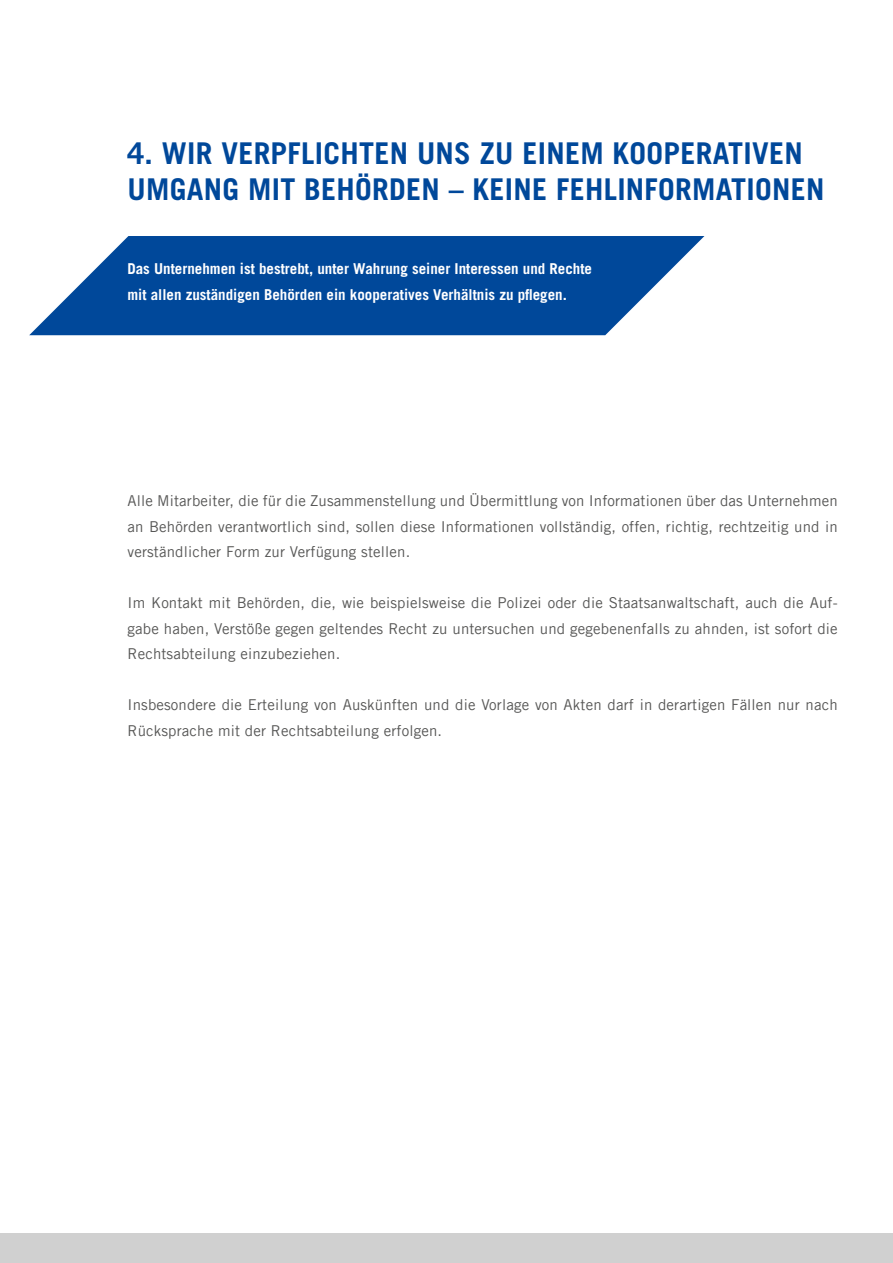
<style>
.page{position:relative;width:893px;height:1263px;background:#fff}
.page>*{position:absolute;margin:0;border:0;box-sizing:border-box;transform-origin:0 0}
.t1{font:700 30px/36px "Trade Gothic LT Pro";letter-spacing:.01em;color:#00489a}
.t2{font:15px/25.5px "Trade Gothic LT Pro";letter-spacing:.01em;color:#575756;text-align:justify}
.t3{font:700 15px/25.5px "Trade Gothic LT Pro";color:#fff}
</style>
<div class="page">
<svg style="left:29px;top:236px;width:675px;height:99px;fill:#00489a"></svg>
<div style="left:0;top:1233px;width:893px;height:30px;background:#d0d0d0"></div>
<h1 class="t1" style="left:128px;top:135px;width:698px">4. WIR VERPFLICHTEN UNS ZU EINEM KOOPERATIVEN<br>UMGANG MIT BEHÖRDEN – KEINE FEHLINFORMATIONEN</h1>
<p class="t3" style="left:127px;top:256px;width:466px">Das Unternehmen ist bestrebt, unter Wahrung seiner Interessen und Rechte mit allen zuständigen Behörden ein kooperatives Verhältnis zu pflegen.</p>
<p class="t2" style="left:128px;top:488px;width:712px">Alle Mitarbeiter, die für die Zusammenstellung und Übermittlung von Informationen über das Unternehmen an Behörden verantwortlich sind, sollen diese Informationen vollständig, offen, richtig, rechtzeitig und in verständlicher Form zur Verfügung stellen.</p>
<p class="t2" style="left:128px;top:590px;width:712px">Im Kontakt mit Behörden, die, wie beispielsweise die Polizei oder die Staatsanwaltschaft, auch die Auf&shy;gabe haben, Verstöße gegen geltendes Recht zu untersuchen und gegebenenfalls zu ahnden, ist sofort die Rechtsabteilung einzubeziehen.</p>
<p class="t2" style="left:128px;top:692px;width:712px">Insbesondere die Erteilung von Auskünften und die Vorlage von Akten darf in derartigen Fällen nur nach<br>Rücksprache mit der Rechtsabteilung erfolgen.</p>
</div>
